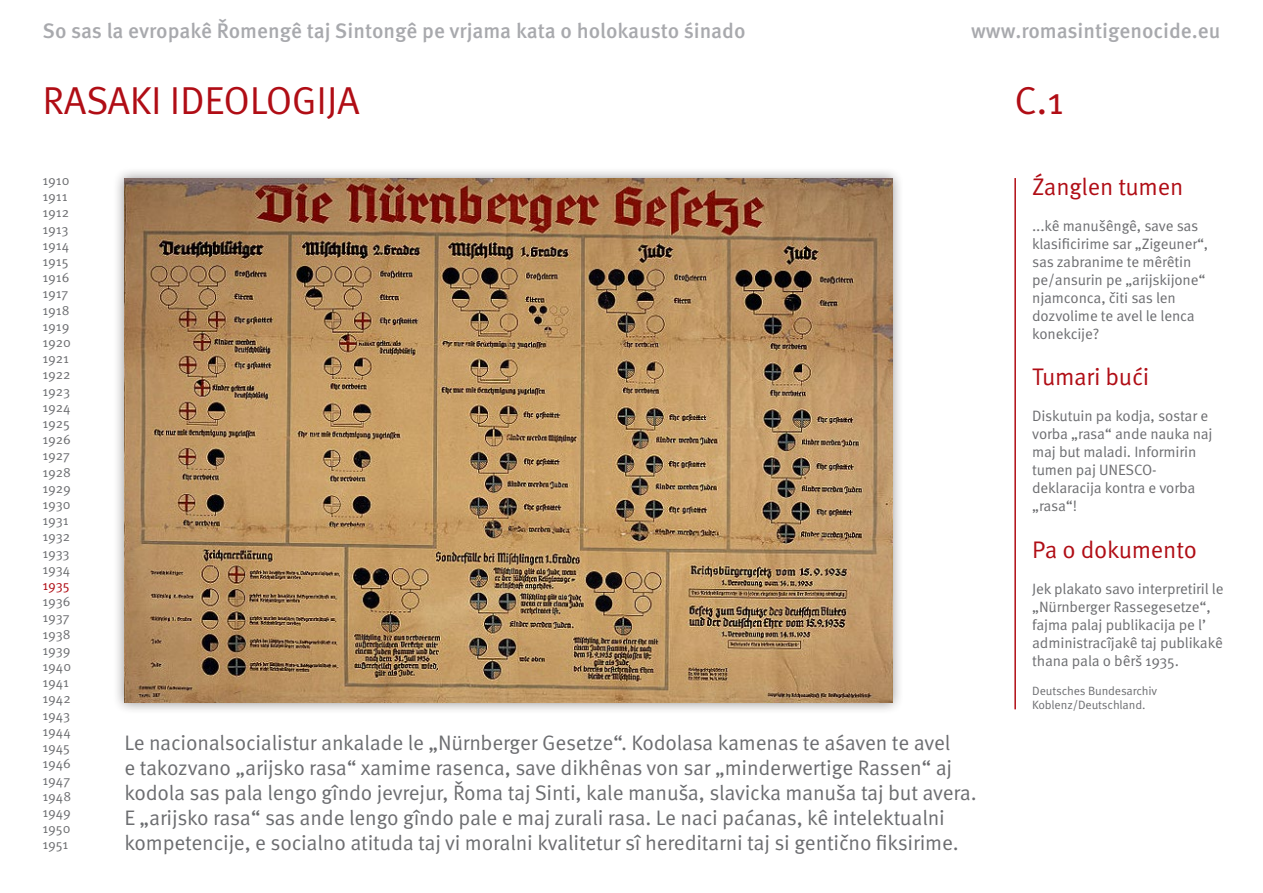
<style>
.page{position:relative;width:1263px;height:893px;background:#fff}
.page>*{position:absolute;margin:0;border:0;box-sizing:border-box;transform-origin:0 0}
.t1{font:39px "Meta Pro Norm";letter-spacing:-.01em;color:#b00d15}
.t2{font:24px "Meta Pro Norm";letter-spacing:-.01em;color:#b00d15}
.t3{font:21px/25.2px "Meta Pro Norm";letter-spacing:-.01em;color:#6c6d70}
.t4{font:500 21px "Meta Pro";color:#a8a9ad}
.t5{font:15px/18px "Meta Pro Norm";letter-spacing:-.01em;color:#6c6d70}
.t6{font:13.5px/16.2px "Meta Pro Norm";letter-spacing:-.01em;color:#6c6d70}
.t7{font:13.5px "Meta Pro Norm";color:#b00d15}
.t8{font:12px/14.4px "Meta Pro Norm";letter-spacing:-.01em;color:#6c6d70}
</style>
<div class="page">
<div style="left:112px;top:166px;width:792px;height:549px;background:#231f20;opacity:.5"></div>
<img style="left:124px;top:178px;width:768px;height:525px">
<hr style="left:1014px;top:178px;width:2px;height:531px;background:#b00d15">
<p class="t4" style="left:43px;top:15px;width:704px">So sas la evropakê Řomengê taj Sintongê pe vrjama kata o holokausto śinado</p>
<p class="t4" style="left:971px;top:15px;width:251px">www.romasintigenocide.eu</p>
<h1 class="t1" style="left:43px;top:71px;width:319px">RASAKI IDEOLOGIJA</h1>
<h1 class="t1" style="left:1014px;top:71px;width:51px">C.1</h1>
<p class="t6" style="left:43px;top:171px;width:30px">1910<br>1911<br>1912<br>1913<br>1914<br>1915<br>1916<br>1917<br>1918<br>1919<br>1920<br>1921<br>1922<br>1923<br>1924<br>1925<br>1926<br>1927<br>1928<br>1929<br>1930<br>1931<br>1932<br>1933<br>1934</p>
<p class="t7" style="left:43px;top:575px;width:29px">1935</p>
<p class="t6" style="left:43px;top:593px;width:30px">1936<br>1937<br>1938<br>1939<br>1940<br>1941<br>1942<br>1943<br>1944<br>1945<br>1946<br>1947<br>1948<br>1949<br>1950<br>1951</p>
<p class="t3" style="left:124px;top:728px;width:854px">Le nacionalsocialistur ankalade le „Nürnberger Gesetze“. Kodolasa kamenas te aśaven te avel<br>e takozvano „arijsko rasa“ xamime rasenca, save dikhênas von sar „minderwertige Rassen“ aj kodola sas pala lengo gîndo jevrejur, Řoma taj Sinti, kale manuša, slavicka manuša taj but avera.<br>E „arijsko rasa“ sas ande lengo gîndo pale e maj zurali rasa. Le naci paćanas, kê intelektualni kompetencije, e socialno atituda taj vi moralni kvalitetur sî hereditarni taj si gentično fiksirime.</p>
<p class="t2" style="left:1032px;top:168px;width:153px">Źanglen tumen</p>
<p class="t5" style="left:1032px;top:215px;width:178px">...kê manušêngê, save sas klasificirime sar „Zigeuner“, sas zabranime te mêrêtin pe/ansurin pe „arijskijone“ njamconca, čiti sas len dozvolime te avel le lenca konekcije?</p>
<p class="t2" style="left:1032px;top:359px;width:119px">Tumari bući</p>
<p class="t5" style="left:1032px;top:406px;width:182px">Diskutuin pa kodja, sostar e vorba „rasa“ ande nauka naj maj but maladi. Informirin tumen paj UNESCO&shy;deklaracija kontra e vorba „rasa“!</p>
<p class="t2" style="left:1032px;top:532px;width:166px">Pa o dokumento</p>
<p class="t5" style="left:1032px;top:579px;width:193px">Jek plakato savo interpretiril le „Nürnberger Rassegesetze“, fajma palaj publikacija pe l’ administracîjakê taj publikakê thana pala o bêrš 1935.</p>
<p class="t8" style="left:1032px;top:683px;width:127px">Deutsches Bundesarchiv<br>Koblenz/Deutschland.</p>
</div>
